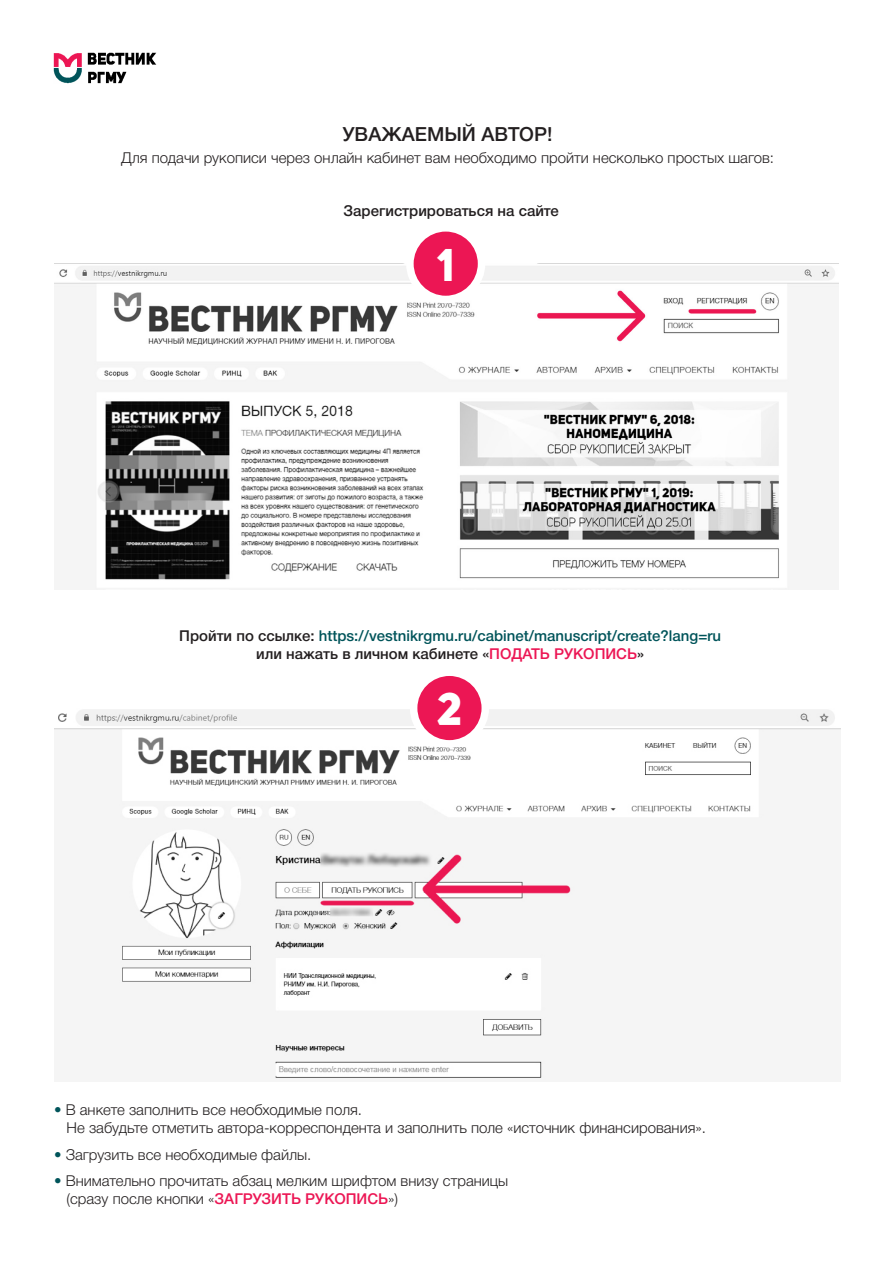
<style>
.page{position:relative;width:893px;height:1263px;background:#fff}
.page>*{position:absolute;margin:0;border:0;box-sizing:border-box;transform-origin:0 0}
.t1{font:45.3px "Uni Sans Heavy CAPS";color:#fff}
.t2{font:500 19.5px "Helvetica Neue Cyr";color:#231f20}
.t3{font:300 15px "Helvetica Neue Cyr";color:#231f20}
.t4{font:500 15px "Helvetica Neue Cyr";color:#00545a}
.t5{font:500 15px "Helvetica Neue Cyr";color:#231f20}
.s1{color:#231f20}
.s2{color:#ec1654}
.s3{color:#00545a}
.s4{font-weight:500;color:#ec1654}
</style>
<div class="page">
<img style="left:53px;top:52px;width:104px;height:32px">
<img style="left:54px;top:266px;width:785px;height:324px">
<img style="left:54px;top:709px;width:786px;height:371px">
<div style="left:410px;top:228px;width:72px;height:71px;background:#ec1654;border-radius:50%"></div>
<div style="left:406px;top:224px;width:79px;height:79px;border:8px solid #fff;border-radius:50%"></div>
<div style="left:414px;top:672px;width:71px;height:72px;background:#ec1654;border-radius:50%"></div>
<div style="left:410px;top:668px;width:79px;height:80px;border:8px solid #fff;border-radius:50%"></div>
<p class="t2" style="left:343px;top:124px;width:211px">УВАЖАЕМЫЙ АВТОР!</p>
<p class="t3" style="left:121px;top:150px;width:654px">Для подачи рукописи через онлайн кабинет вам необходимо пройти несколько простых шагов:</p>
<p class="t5" style="left:343px;top:203px;width:217px">Зарегистрироваться на сайте</p>
<p class="t1" style="left:437px;top:236px;width:18px">1</p>
<p class="t4" style="left:179px;top:627px;width:544px"><span class="s1">Пройти по ссылке:</span> https://vestnikrgmu.ru/cabinet/manuscript/create?lang=ru</p>
<p class="t5" style="left:256px;top:645px;width:389px">или нажать в личном кабинете «<span class="s2">ПОДАТЬ РУКОПИСЬ</span>»</p>
<p class="t1" style="left:437px;top:680px;width:27px">2</p>
<p class="t3" style="left:54px;top:1102px;width:310px"><span class="s3">•</span> В анкете заполнить все необходимые поля.</p>
<p class="t3" style="left:67px;top:1120px;width:641px">Не забудьте отметить автора-корреспондента и заполнить поле «источник финансирования».</p>
<p class="t3" style="left:54px;top:1146px;width:259px"><span class="s3">•</span> Загрузить все необходимые файлы.</p>
<p class="t3" style="left:54px;top:1173px;width:456px"><span class="s3">•</span> Внимательно прочитать абзац мелким шрифтом внизу страницы</p>
<p class="t3" style="left:67px;top:1191px;width:333px">(сразу после кнопки «<span class="s4">ЗАГРУЗИТЬ РУКОПИСЬ</span>»)</p>
</div>
